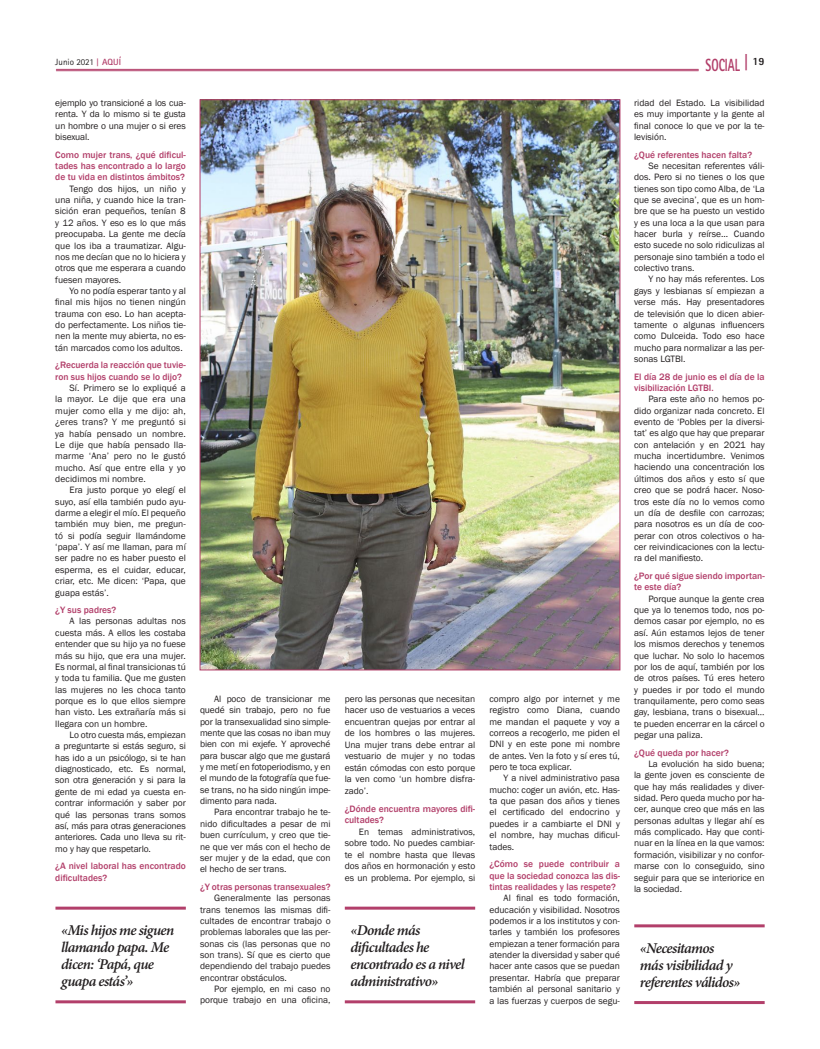
<style>
.page{position:relative;width:820px;height:1049px;background:#fff}
.page>*{position:absolute;margin:0;border:0;box-sizing:border-box;transform-origin:0 0}
.t1{font:800 17.6px "Rotis Sans Serif Std";color:#b23f6a;scale:.64 1}
.t2{font:italic 600 15px/17px "Minion Pro";letter-spacing:-.045em;color:#231f20}
.t3{font:9.5px/11.4px "Franklin Gothic";color:#231f20;text-align:justify}
.t4{font:500 9.5px/11.4px "Franklin Gothic";color:#b23f6a}
.t5{font:9px "Rotis Sans Serif Std";color:#231f20}
.s1{font-family:"Rotis Serif Std";font-weight:700;color:#b23f6a}
.s2{font-weight:700;color:#b23f6a}
.s3{font-size:18.2px}
</style>
<div class="page">
<hr style="left:56px;top:69px;width:642px;height:1px;background:#b23f6a">
<hr style="left:56px;top:71px;width:642px;height:1px;background:#b23f6a">
<hr style="left:55px;top:906px;width:131px;height:3px;background:#b23f6a">
<hr style="left:55px;top:1000px;width:131px;height:3px;background:#b23f6a">
<hr style="left:344px;top:906px;width:131px;height:3px;background:#b23f6a">
<hr style="left:344px;top:1000px;width:131px;height:3px;background:#b23f6a">
<hr style="left:634px;top:924px;width:130px;height:3px;background:#b23f6a">
<hr style="left:634px;top:1001px;width:130px;height:3px;background:#b23f6a">
<img style="left:201px;top:101px;width:417px;height:567px">
<p class="t5" style="left:55px;top:57px;width:67px">Junio 2021 <span class="s1">|</span> <span class="s2">AQUÍ</span></p>
<h1 class="t1" style="left:705px;top:54px;width:94px">SOCIAL <span class="s3">|</span> <sup>19</sup></h1>
<p class="t3" style="left:55px;top:97px;width:132px">ejemplo yo transicioné a los cua&shy;renta. Y da lo mismo si te gusta un hombre o una mujer o si eres bisexual.</p>
<p class="t4" style="left:55px;top:149px;width:132px;text-align:justify">Como mujer trans, ¿qué dificul&shy;tades has encontrado a lo largo de tu vida en distintos ámbitos?</p>
<p class="t3" style="left:55px;top:183px;width:132px;text-indent:14px">Tengo dos hijos, un niño y una niña, y cuando hice la tran&shy;sición eran pequeños, tenían 8 y 12 años. Y eso es lo que más preocupaba. La gente me decía que los iba a traumatizar. Algu&shy;nos me decían que no lo hiciera y otros que me esperara a cuando fuesen mayores.</p>
<p class="t3" style="left:55px;top:285px;width:132px;text-indent:14px">Yo no podía esperar tanto y al final mis hijos no tienen ningún trauma con eso. Lo han acepta&shy;do perfectamente. Los niños tie&shy;nen la mente muy abierta, no es&shy;tán marcados como los adultos.</p>
<p class="t4" style="left:55px;top:360px;width:132px">¿Recuerda la reacción que tuvie&shy;ron sus hijos cuando se lo dijo?</p>
<p class="t3" style="left:55px;top:382px;width:132px;text-indent:14px">Sí. Primero se lo expliqué a la mayor. Le dije que era una mujer como ella y me dijo: ah, ¿eres trans? Y me preguntó si ya había pensado un nombre.<br>Le dije que había pensado lla&shy;marme ‘Ana’ pero no le gustó mucho. Así que entre ella y yo decidimos mi nombre.</p>
<p class="t3" style="left:55px;top:485px;width:132px;text-indent:14px">Era justo porque yo elegí el suyo, así ella también pudo ayu&shy;darme a elegir el mío. El pequeño también muy bien, me pregun&shy;tó si podía seguir llamándome ‘papa’. Y así me llaman, para mí ser padre no es haber puesto el esperma, es el cuidar, educar, criar, etc. Me dicen: ‘Papa, que guapa estás’.</p>
<p class="t4" style="left:55px;top:604px;width:63px">¿Y sus padres?</p>
<p class="t3" style="left:55px;top:616px;width:132px;text-indent:14px">A las personas adultas nos cuesta más. A ellos les costaba entender que su hijo ya no fuese más su hijo, que era una mujer.<br>Es normal, al final transicionas tú y toda tu familia. Que me gusten las mujeres no les choca tanto porque es lo que ellos siempre han visto. Les extrañaría más si llegara con un hombre.</p>
<p class="t3" style="left:55px;top:729px;width:132px;text-indent:14px">Lo otro cuesta más, empiezan a preguntarte si estás seguro, si has ido a un psicólogo, si te han diagnosticado, etc. Es normal, son otra generación y si para la gente de mi edad ya cuesta en&shy;contrar información y saber por qué las personas trans somos así, más para otras generaciones anteriores. Cada uno lleva su rit&shy;mo y hay que respetarlo.</p>
<p class="t4" style="left:55px;top:860px;width:132px">¿A nivel laboral has encontrado dificultades?</p>
<p class="t3" style="left:200px;top:693px;width:132px;text-indent:14px">Al poco de transicionar me quedé sin trabajo, pero no fue por la transexualidad sino simple&shy;mente que las cosas no iban muy bien con mi exjefe. Y aproveché para buscar algo que me gustará y me metí en fotoperiodismo, y en el mundo de la fotografía que fue&shy;se trans, no ha sido ningún impe&shy;dimento para nada.</p>
<p class="t3" style="left:200px;top:807px;width:132px;text-indent:14px">Para encontrar trabajo he te&shy;nido dificultades a pesar de mi buen currículum, y creo que tie&shy;ne que ver más con el hecho de ser mujer y de la edad, que con el hecho de ser trans.</p>
<p class="t4" style="left:200px;top:881px;width:132px">¿Y otras personas transexuales?</p>
<p class="t3" style="left:200px;top:892px;width:132px;text-indent:14px">Generalmente las personas trans tenemos las mismas difi&shy;cultades de encontrar trabajo o problemas laborales que las per&shy;sonas cis (las personas que no son trans). Sí que es cierto que dependiendo del trabajo puedes encontrar obstáculos.</p>
<p class="t3" style="left:200px;top:983px;width:132px;text-align:right">Por ejemplo, en mi caso no porque trabajo en una oficina,</p>
<p class="t3" style="left:344px;top:693px;width:132px">pero las personas que necesitan hacer uso de vestuarios a veces encuentran quejas por entrar al de los hombres o las mujeres.<br>Una mujer trans debe entrar al vestuario de mujer y no todas están cómodas con esto porque la ven como ‘un hombre disfra&shy;zado’.</p>
<p class="t4" style="left:344px;top:803px;width:132px">¿Dónde encuentra mayores difi&shy;cultades?</p>
<p class="t3" style="left:344px;top:826px;width:132px;text-indent:14px">En temas administrativos, sobre todo. No puedes cambiar&shy;te el nombre hasta que llevas dos años en hormonación y esto es un problema. Por ejemplo, si</p>
<h2 class="t2" style="left:61px;top:922px;width:115px">«Mis hijos me siguen llamando papa. Me dicen: ‘Papá, que guapa estás’»</h2>
<h2 class="t2" style="left:350px;top:922px;width:116px">«Donde más dificultades he encontrado es a nivel administrativo»</h2>
<p class="t3" style="left:489px;top:693px;width:132px">compro algo por internet y me registro como Diana, cuando me mandan el paquete y voy a correos a recogerlo, me piden el DNI y en este pone mi nombre de antes. Ven la foto y sí eres tú, pero te toca explicar.</p>
<p class="t3" style="left:489px;top:773px;width:132px;text-indent:14px">Y a nivel administrativo pasa mucho: coger un avión, etc. Has&shy;ta que pasan dos años y tienes el certificado del endocrino y puedes ir a cambiarte el DNI y el nombre, hay muchas dificul&shy;tades.</p>
<p class="t4" style="left:489px;top:858px;width:132px;text-align:justify">¿Cómo se puede contribuir a que la sociedad conozca las dis&shy;tintas realidades y las respete?</p>
<p class="t3" style="left:489px;top:893px;width:132px;text-indent:14px">Al final es todo formación, educación y visibilidad. Nosotros podemos ir a los institutos y con&shy;tarles y también los profesores empiezan a tener formación para atender la diversidad y saber qué hacer ante casos que se puedan presentar. Habría que preparar también al personal sanitario y a las fuerzas y cuerpos de segu-</p>
<p class="t3" style="left:634px;top:97px;width:132px">ridad del Estado. La visibilidad es muy importante y la gente al final conoce lo que ve por la te&shy;levisión.</p>
<p class="t4" style="left:634px;top:149px;width:119px">¿Qué referentes hacen falta?</p>
<p class="t3" style="left:634px;top:160px;width:132px;text-indent:14px">Se necesitan referentes váli&shy;dos. Pero si no tienes o los que tienes son tipo como Alba, de ‘La que se avecina’, que es un hom&shy;bre que se ha puesto un vestido y es una loca a la que usan para hacer burla y reírse... Cuando esto sucede no solo ridiculizas al personaje sino también a todo el colectivo trans.</p>
<p class="t3" style="left:634px;top:274px;width:132px;text-indent:14px">Y no hay más referentes. Los gays y lesbianas sí empiezan a verse más. Hay presentadores de televisión que lo dicen abier&shy;tamente o algunas influencers como Dulceida. Todo eso hace mucho para normalizar a las per&shy;sonas LGTBI.</p>
<p class="t4" style="left:634px;top:371px;width:132px">El día 28 de junio es el día de la visibilización LGTBI.</p>
<p class="t3" style="left:634px;top:394px;width:132px;text-indent:14px">Para este año no hemos po&shy;dido organizar nada concreto. El evento de ‘Pobles per la diversi&shy;tat’ es algo que hay que preparar con antelación y en 2021 hay mucha incertidumbre. Venimos haciendo una concentración los últimos dos años y esto sí que creo que se podrá hacer. Noso&shy;tros este día no lo vemos como un día de desfile con carrozas; para nosotros es un día de coo&shy;perar con otros colectivos o ha&shy;cer reivindicaciones con la lectu&shy;ra del manifiesto.</p>
<p class="t4" style="left:634px;top:570px;width:132px">¿Por qué sigue siendo importan&shy;te este día?</p>
<p class="t3" style="left:634px;top:593px;width:132px;text-indent:14px">Porque aunque la gente crea que ya lo tenemos todo, nos po&shy;demos casar por ejemplo, no es así. Aún estamos lejos de tener los mismos derechos y tenemos que luchar. No solo lo hacemos por los de aquí, también por los de otros países. Tú eres hetero y puedes ir por todo el mundo tranquilamente, pero como seas gay, lesbiana, trans o bisexual… te pueden encerrar en la cárcel o pegar una paliza.</p>
<p class="t4" style="left:634px;top:747px;width:96px">¿Qué queda por hacer?</p>
<p class="t3" style="left:634px;top:758px;width:132px;text-indent:14px">La evolución ha sido buena; la gente joven es consciente de que hay más realidades y diver&shy;sidad. Pero queda mucho por ha&shy;cer, aunque creo que más en las personas adultas y llegar ahí es más complicado. Hay que conti&shy;nuar en la línea en la que vamos: formación, visibilizar y no confor&shy;marse con lo conseguido, sino seguir para que se interiorice en la sociedad.</p>
<h2 class="t2" style="left:639px;top:939px;width:102px">«Necesitamos más visibilidad y referentes válidos»</h2>
</div>
